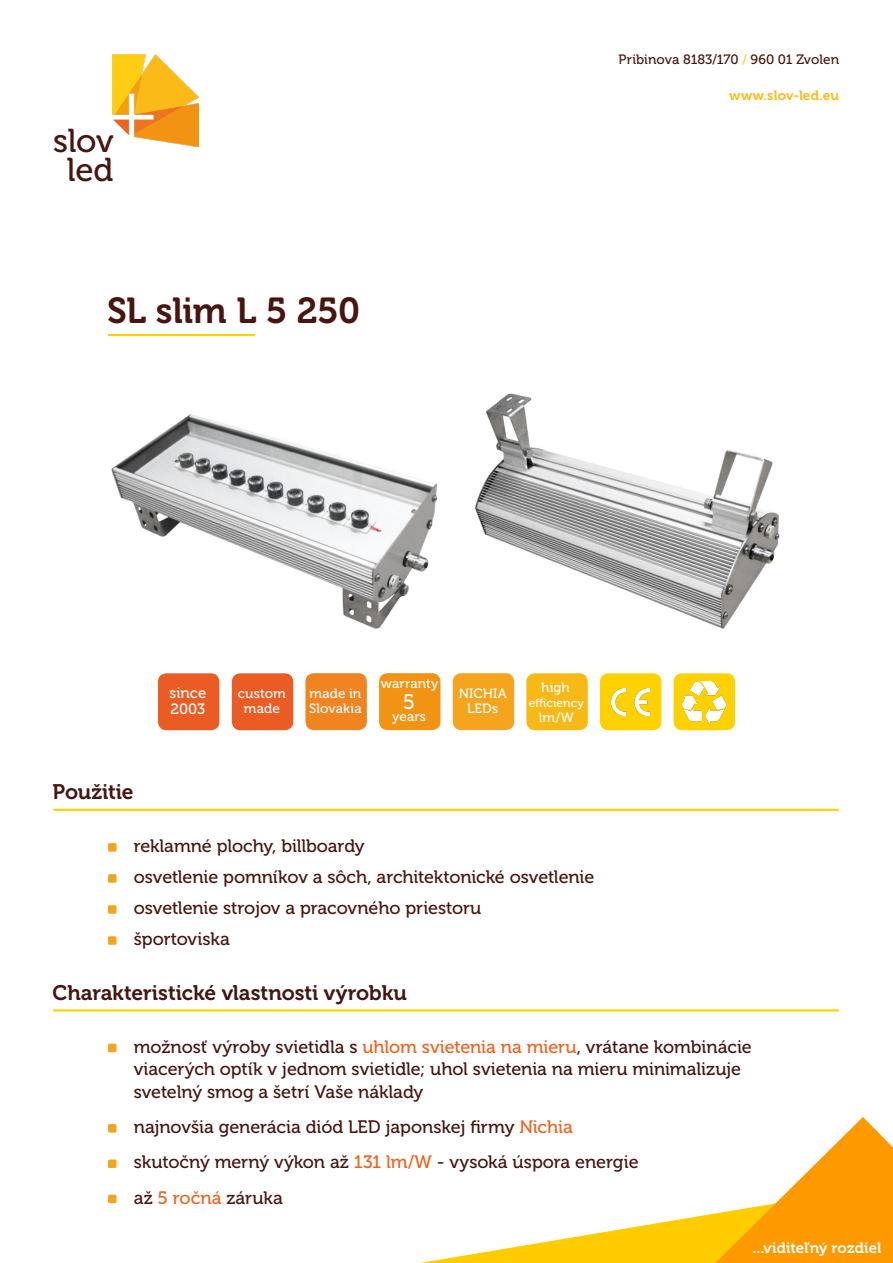
<style>
.page{position:relative;width:893px;height:1263px;background:#fff}
.page>*{position:absolute;margin:0;border:0;box-sizing:border-box;transform-origin:0 0}
.t1{font:36px "Museo 700";letter-spacing:-.015em;color:#48150f}
.t2{font:33px/29.7px "Museo 500";letter-spacing:-.01em;color:#48150f;text-align:center}
.t3{font:21px "Museo 700";letter-spacing:-.005em;color:#441611}
.t4{font:21px "Museo 500";color:#fff}
.t5{font:18px/22.5px "Museo 500";letter-spacing:-.005em;color:#441611}
.t6{font:18px "Museo 500";letter-spacing:-.005em;color:#48150f}
.t7{font:15px "Museo 700";color:#fff}
.t8{font:15px/16.5px "Museo 500";color:#fff}
.t9{font:13.5px/15px "Museo 500";letter-spacing:.005em;color:#fff}
.t10{font:13.5px "Museo 500";color:#48150f}
.t11{font:13.5px "Museo 700";letter-spacing:.005em;color:#fbba18}
.t12{font:12px "Museo 500";letter-spacing:.01em;color:#fff}
.s1{color:#ffd100}
.s2{color:#4b150a}
.s3{color:#eb6420}
.s4{color:#48150f}
</style>
<div class="page">
<hr style="left:53px;top:809px;width:786px;height:2px;background:#ffd100">
<hr style="left:53px;top:1009px;width:786px;height:2px;background:#ffd100">
<div style="left:158px;top:673px;width:61px;height:57px;background:#eb5c24;border-radius:9px"></div>
<div style="left:232px;top:673px;width:61px;height:57px;background:#eb5c24;border-radius:9px"></div>
<div style="left:305px;top:673px;width:62px;height:57px;background:#f08421;border-radius:9px"></div>
<div style="left:453px;top:673px;width:61px;height:57px;background:#f4a41d;border-radius:9px"></div>
<div style="left:526px;top:673px;width:62px;height:57px;background:#f8b916;border-radius:9px"></div>
<div style="left:600px;top:673px;width:61px;height:57px;background:#ffd100;border-radius:9px"></div>
<img style="left:612px;top:689px;width:38px;height:27px">
<div style="left:674px;top:673px;width:61px;height:57px;background:#ffd100;border-radius:9px"></div>
<img style="left:683px;top:681px;width:43px;height:43px">
<div style="left:108px;top:843px;width:9px;height:9px;background:#f4a41d;border-radius:2px"></div>
<div style="left:108px;top:905px;width:9px;height:9px;background:#f4a41d;border-radius:2px"></div>
<div style="left:108px;top:874px;width:9px;height:9px;background:#f4a41d;border-radius:2px"></div>
<hr style="left:108px;top:334px;width:147px;height:2px;background:#ffd100">
<img style="left:112px;top:54px;width:86px;height:93px">
<svg style="left:420px;top:1117px;width:473px;height:146px"></svg>
<div style="left:108px;top:1124px;width:9px;height:8px;background:#f4a41d;border-radius:2px"></div>
<div style="left:108px;top:1159px;width:9px;height:9px;background:#f4a41d;border-radius:2px"></div>
<div style="left:108px;top:1044px;width:9px;height:8px;background:#f4a41d;border-radius:2px"></div>
<div style="left:379px;top:673px;width:61px;height:57px;background:#f39314;border-radius:9px"></div>
<div style="left:108px;top:1195px;width:9px;height:8px;background:#f4a41d;border-radius:2px"></div>
<div style="left:108px;top:936px;width:9px;height:9px;background:#f4a41d;border-radius:2px"></div>
<img style="left:111px;top:414px;width:327px;height:215px">
<img style="left:475px;top:393px;width:305px;height:236px">
<p class="t2" style="left:53px;top:126px;width:62px">slov led</p>
<p class="t1" style="left:107px;top:291px;width:255px">SL slim L 5 250</p>
<p class="t10" style="left:618px;top:52px;width:222px">Pribinova 8183/170 <span class="s1">/</span> <span class="s2">960 01 Zvolen</span></p>
<p class="t11" style="left:729px;top:87px;width:111px">www.slov-led.eu</p>
<p class="t3" style="left:53px;top:780px;width:82px">Použitie</p>
<p class="t8" style="left:170px;top:684px;width:38px">since<br>2003</p>
<p class="t9" style="left:238px;top:686px;width:49px">custom</p>
<p class="t9" style="left:244px;top:701px;width:38px">made</p>
<p class="t9" style="left:381px;top:676px;width:59px">warranty</p>
<p class="t4" style="left:403px;top:690px;width:14px">5</p>
<p class="t9" style="left:392px;top:709px;width:35px">years</p>
<p class="t9" style="left:309px;top:686px;width:54px">made in<br>Slovakia</p>
<p class="t9" style="left:459px;top:686px;width:49px;text-align:center">NICHIA<br>LEDs</p>
<p class="t9" style="left:541px;top:680px;width:30px">high</p>
<p class="t12" style="left:529px;top:696px;width:57px">efficiency</p>
<p class="t9" style="left:539px;top:710px;width:36px">lm/W</p>
<p class="t6" style="left:134px;top:836px;width:233px">reklamné plochy, billboardy</p>
<p class="t6" style="left:134px;top:867px;width:462px">osvetlenie pomníkov a sôch, architektonické osvetlenie</p>
<p class="t6" style="left:134px;top:898px;width:349px">osvetlenie strojov a pracovného priestoru</p>
<p class="t6" style="left:134px;top:929px;width:98px">športoviska</p>
<p class="t3" style="left:53px;top:981px;width:356px">Charakteristické vlastnosti výrobku</p>
<p class="t5" style="left:134px;top:1036px;width:619px">možnosť výroby svietidla s <span class="s3">uhlom svietenia na mieru</span>, vrátane kombinácie viacerých optík v jednom svietidle; uhol svietenia na mieru minimalizuje svetelný smog a šetrí Vaše náklady</p>
<p class="t5" style="left:134px;top:1116px;width:441px">najnovšia generácia diód LED japonskej firmy <span class="s3">Nichia</span></p>
<p class="t5" style="left:134px;top:1151px;width:506px">skutočný merný výkon až <span class="s3">131 lm/W</span> <span class="s4">- vysoká úspora energie</span></p>
<p class="t5" style="left:134px;top:1186px;width:151px">až <span class="s3">5 ročná</span> záruka</p>
<p class="t7" style="left:753px;top:1239px;width:130px">...viditeľný rozdiel</p>
</div>
